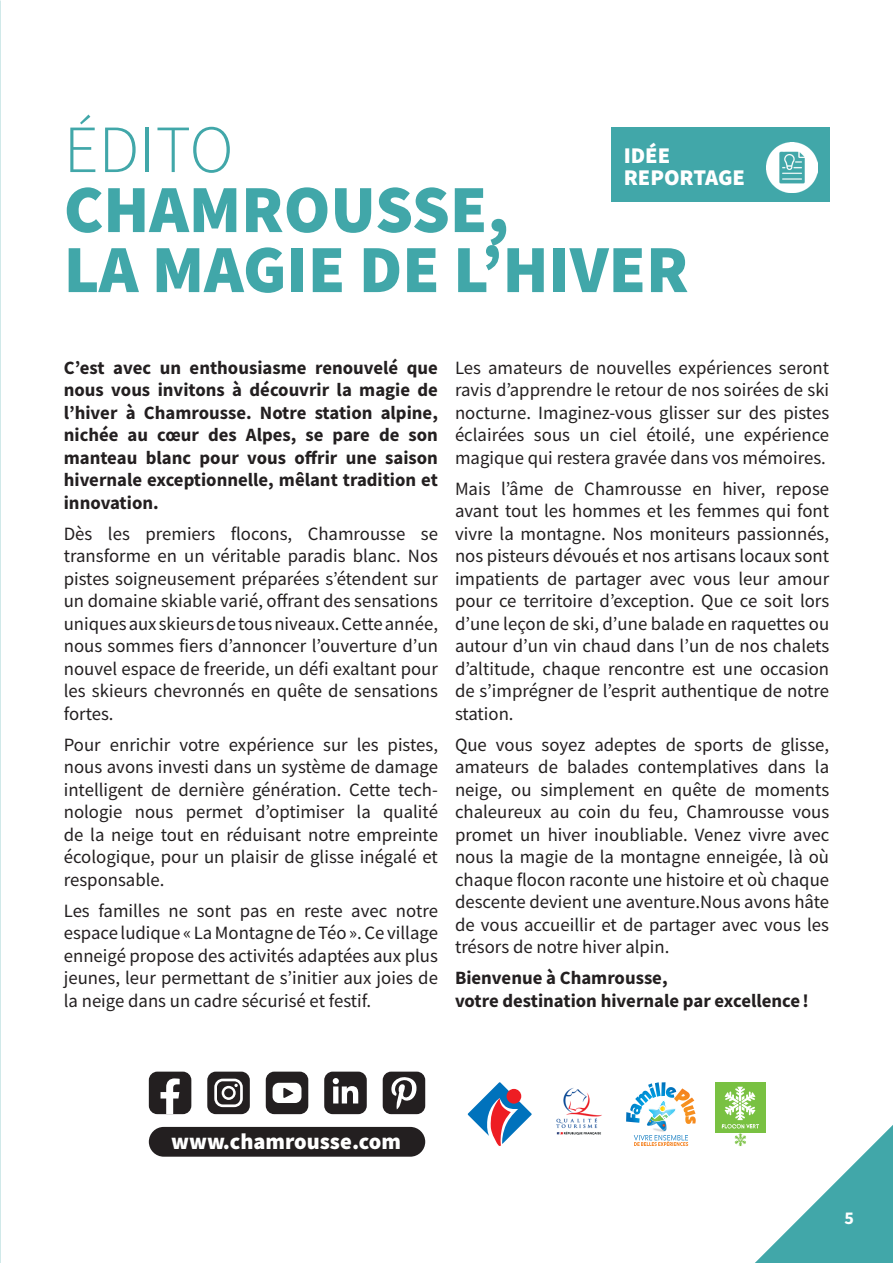
<style>
.page{position:relative;width:893px;height:1263px;background:#fff}
.page>*{position:absolute;margin:0;border:0;box-sizing:border-box;transform-origin:0 0}
.t1{font:900 67.5px/60px "Source Sans Pro";color:#41a7a9}
.t2{font:300 67.5px "Source Sans Pro";color:#41a7a9}
.t3{font:900 22.5px/22.5px "Source Sans Pro";color:#fff}
.t4{font:18.75px/22.5px "Source Sans Pro";color:#231f20;text-align:justify}
.t5{font:700 18.75px/22.5px "Source Sans Pro";color:#231f20;text-align:justify}
.t6{font:700 18px "Source Sans Pro";color:#fff}
</style>
<div class="page">
<svg style="left:468px;top:1082px;width:64px;height:64px"></svg>
<div style="left:507px;top:1089px;width:14px;height:14px;background:#ee1d23;border-radius:50%"></div>
<svg style="left:626px;top:1082px;width:70px;height:64px"></svg>
<img style="left:556px;top:1088px;width:46px;height:47px">
<div style="left:715px;top:1082px;width:50px;height:50px;background:#79c142"></div>
<svg style="left:722px;top:1087px;width:171px;height:176px"></svg>
<div style="left:149px;top:1127px;width:276px;height:30px;background:#231f20;border-radius:15px"></div>
<div style="left:207px;top:1071px;width:43px;height:43px;background:#231f20;border-radius:9px"></div>
<svg style="left:214px;top:1079px;width:29px;height:28px"></svg>
<div style="left:149px;top:1071px;width:42px;height:43px;background:#231f20;border-radius:9px"></div>
<svg style="left:161px;top:1078px;width:19px;height:36px"></svg>
<div style="left:266px;top:1071px;width:42px;height:43px;background:#231f20;border-radius:9px"></div>
<svg style="left:273px;top:1083px;width:28px;height:20px"></svg>
<div style="left:383px;top:1071px;width:42px;height:43px;background:#231f20;border-radius:9px"></div>
<svg style="left:391px;top:1077px;width:26px;height:32px"></svg>
<div style="left:324px;top:1071px;width:43px;height:43px;background:#231f20;border-radius:9px"></div>
<svg style="left:333px;top:1078px;width:25px;height:25px"></svg>
<div style="left:611px;top:128px;width:218px;height:74px;background:#41a7a9"></div>
<img style="left:767px;top:143px;width:50px;height:50px">
<h1 class="t2" style="left:64px;top:108px;width:171px">ÉDITO</h1>
<h1 class="t1" style="left:64px;top:178px;width:626px">CHAMROUSSE,<br>LA MAGIE DE L’HIVER</h1>
<p class="t3" style="left:624px;top:143px;width:123px">IDÉE<br>REPORTAGE</p>
<p class="t5" style="left:64px;top:356px;width:376px">C’est avec un enthousiasme renouvelé que nous vous invitons à découvrir la magie de l’hiver à Chamrousse. Notre station alpine, nichée au cœur des Alpes, se pare de son manteau blanc pour vous offrir une saison hivernale exceptionnelle, mêlant tradition et innovation.</p>
<p class="t4" style="left:64px;top:522px;width:376px">Dès les premiers flocons, Chamrousse se transforme en un véritable paradis blanc. Nos pistes soigneusement préparées s’étendent sur un domaine skiable varié, offrant des sensations uniques aux skieurs de tous niveaux. Cette année, nous sommes fiers d’annoncer l’ouverture d’un nouvel espace de freeride, un défi exaltant pour les skieurs chevronnés en quête de sensations fortes.</p>
<p class="t4" style="left:64px;top:733px;width:376px">Pour enrichir votre expérience sur les pistes, nous avons investi dans un système de damage intelligent de dernière génération. Cette tech&shy;nologie nous permet d’optimiser la qualité de la neige tout en réduisant notre empreinte écologique, pour un plaisir de glisse inégalé et responsable.</p>
<p class="t4" style="left:64px;top:899px;width:376px">Les familles ne sont pas en reste avec notre espace ludique « La Montagne de Téo ». Ce village enneigé propose des activités adaptées aux plus jeunes, leur permettant de s’initier aux joies de la neige dans un cadre sécurisé et festif.</p>
<p class="t4" style="left:455px;top:356px;width:376px">Les amateurs de nouvelles expériences seront ravis d’apprendre le retour de nos soirées de ski nocturne. Imaginez-vous glisser sur des pistes éclairées sous un ciel étoilé, une expérience magique qui restera gravée dans vos mémoires.</p>
<p class="t4" style="left:455px;top:477px;width:376px">Mais l’âme de Chamrousse en hiver, repose avant tout les hommes et les femmes qui font vivre la montagne. Nos moniteurs passionnés, nos pisteurs dévoués et nos artisans locaux sont impatients de partager avec vous leur amour pour ce territoire d’exception. Que ce soit lors d’une leçon de ski, d’une balade en raquettes ou autour d’un vin chaud dans l’un de nos chalets d’altitude, chaque rencontre est une occasion de s’imprégner de l’esprit authentique de notre station.</p>
<p class="t4" style="left:455px;top:733px;width:376px">Que vous soyez adeptes de sports de glisse, amateurs de balades contemplatives dans la neige, ou simplement en quête de moments chaleureux au coin du feu, Chamrousse vous promet un hiver inoubliable. Venez vivre avec nous la magie de la montagne enneigée, là où chaque flocon raconte une histoire et où chaque descente devient une aventure.Nous avons hâte de vous accueillir et de partager avec vous les trésors de notre hiver alpin.</p>
<p class="t5" style="left:455px;top:967px;width:355px">Bienvenue à Chamrousse,<br>votre destination hivernale par excellence!</p>
<p class="t3" style="left:171px;top:1130px;width:231px">www.chamrousse.com</p>
<p class="t6" style="left:844px;top:1206px;width:11px">5</p>
</div>
